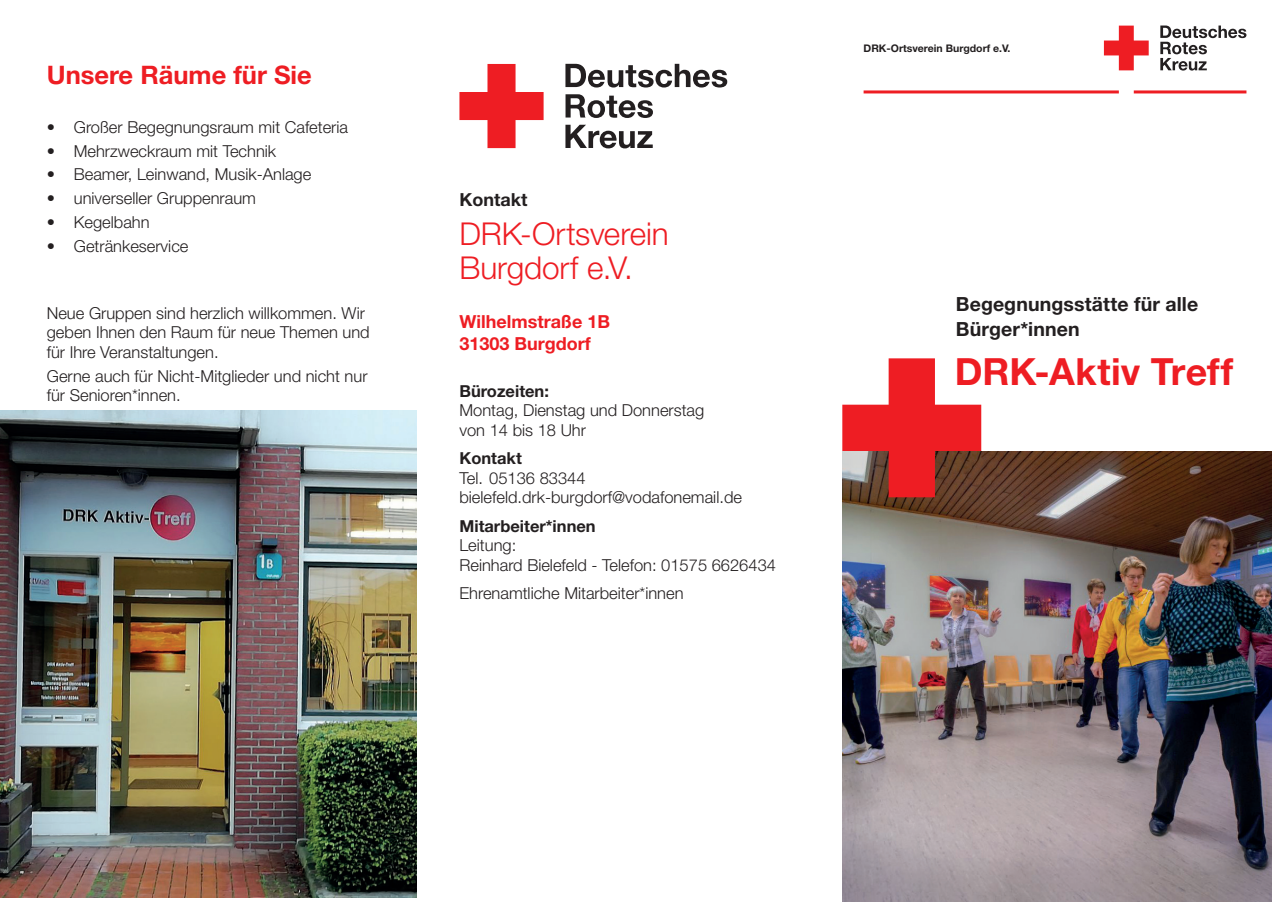
<style>
.page{position:relative;width:1272px;height:902px;background:#fff}
.page>*{position:absolute;margin:0;border:0;box-sizing:border-box;transform-origin:0 0}
.t1{font:700 37.5px "Helvetica Neue LT";color:#ee1d23}
.t2{font:300 31.5px/34.5px "Helvetica Neue LT";letter-spacing:-.005em;color:#ee1d23}
.t3{font:700 25.5px "Helvetica Neue LT";color:#ee1d23}
.t4{font:700 19.5px/25.5px "Helvetica Neue LT";letter-spacing:.005em;color:#231f20}
.t5{font:700 18px/22.5px "Helvetica Neue LT";color:#ee1d23}
.t6{font:700 18px "Helvetica Neue LT";color:#231f20}
.t7{font:300 16.5px/19.5px "Helvetica Neue LT";color:#231f20}
.t8{font:700 16.5px "Helvetica Neue LT";color:#231f20}
.t9{font:700 10.5px "Helvetica Neue LT";color:#231f20}
</style>
<div class="page">
<img style="left:842px;top:451px;width:429px;height:450px">
<svg style="left:842px;top:358px;width:139px;height:139px"></svg>
<hr style="left:863px;top:90px;width:383px;height:3px;background:#ee1d23">
<svg style="left:1103px;top:26px;width:45px;height:68px"></svg>
<svg style="left:1160px;top:26px;width:86px;height:45px"></svg>
<svg style="left:459px;top:64px;width:84px;height:84px"></svg>
<svg style="left:565px;top:64px;width:162px;height:23px"></svg>
<svg style="left:565px;top:94px;width:88px;height:24px"></svg>
<svg style="left:565px;top:125px;width:87px;height:23px"></svg>
<img style="left:0;top:410px;width:417px;height:487px">
<h3 class="t3" style="left:47px;top:59px;width:266px">Unsere Räume für Sie</h3>
<p class="t7" style="left:47px;top:117px;width:303px">• Großer Begegnungsraum mit Cafeteria</p>
<p class="t7" style="left:47px;top:141px;width:231px">• Mehrzweckraum mit Technik</p>
<p class="t7" style="left:47px;top:164px;width:266px">• Beamer, Leinwand, Musik-Anlage</p>
<p class="t7" style="left:47px;top:188px;width:211px">• universeller Gruppenraum</p>
<p class="t7" style="left:47px;top:212px;width:104px">• Kegelbahn</p>
<p class="t7" style="left:47px;top:236px;width:143px">• Getränkeservice</p>
<p class="t7" style="left:47px;top:303px;width:324px">Neue Gruppen sind herzlich willkommen. Wir geben Ihnen den Raum für neue Themen und für Ihre Veranstaltungen.</p>
<p class="t7" style="left:47px;top:365px;width:322px">Gerne auch für Nicht-Mitglieder und nicht nur für Senioren*innen.</p>
<p class="t6" style="left:459px;top:188px;width:70px">Kontakt</p>
<h2 class="t2" style="left:459px;top:216px;width:211px">DRK-Ortsverein<br>Burgdorf e.V.</h2>
<p class="t5" style="left:459px;top:309px;width:152px">Wilhelmstraße 1B<br>31303 Burgdorf</p>
<p class="t8" style="left:459px;top:380px;width:91px">Bürozeiten:</p>
<p class="t7" style="left:459px;top:400px;width:246px">Montag, Dienstag und Donnerstag von 14 bis 18 Uhr</p>
<p class="t8" style="left:459px;top:448px;width:64px">Kontakt</p>
<p class="t7" style="left:459px;top:467px;width:284px">Tel. 05136 83344 bielefeld.drk-burgdorf@vodafonemail.de</p>
<p class="t8" style="left:459px;top:515px;width:138px">Mitarbeiter*innen</p>
<p class="t7" style="left:459px;top:535px;width:318px">Leitung:<br>Reinhard Bielefeld - Telefon: 01575 6626434</p>
<p class="t7" style="left:459px;top:583px;width:226px">Ehrenamtliche Mitarbeiter*innen</p>
<p class="t9" style="left:863px;top:42px;width:148px">DRK-Ortsverein Burgdorf e.V.</p>
<p class="t4" style="left:955px;top:290px;width:244px">Begegnungsstätte für alle<br>Bürger*innen</p>
<h1 class="t1" style="left:954px;top:349px;width:280px">DRK-Aktiv Treff</h1>
</div>
